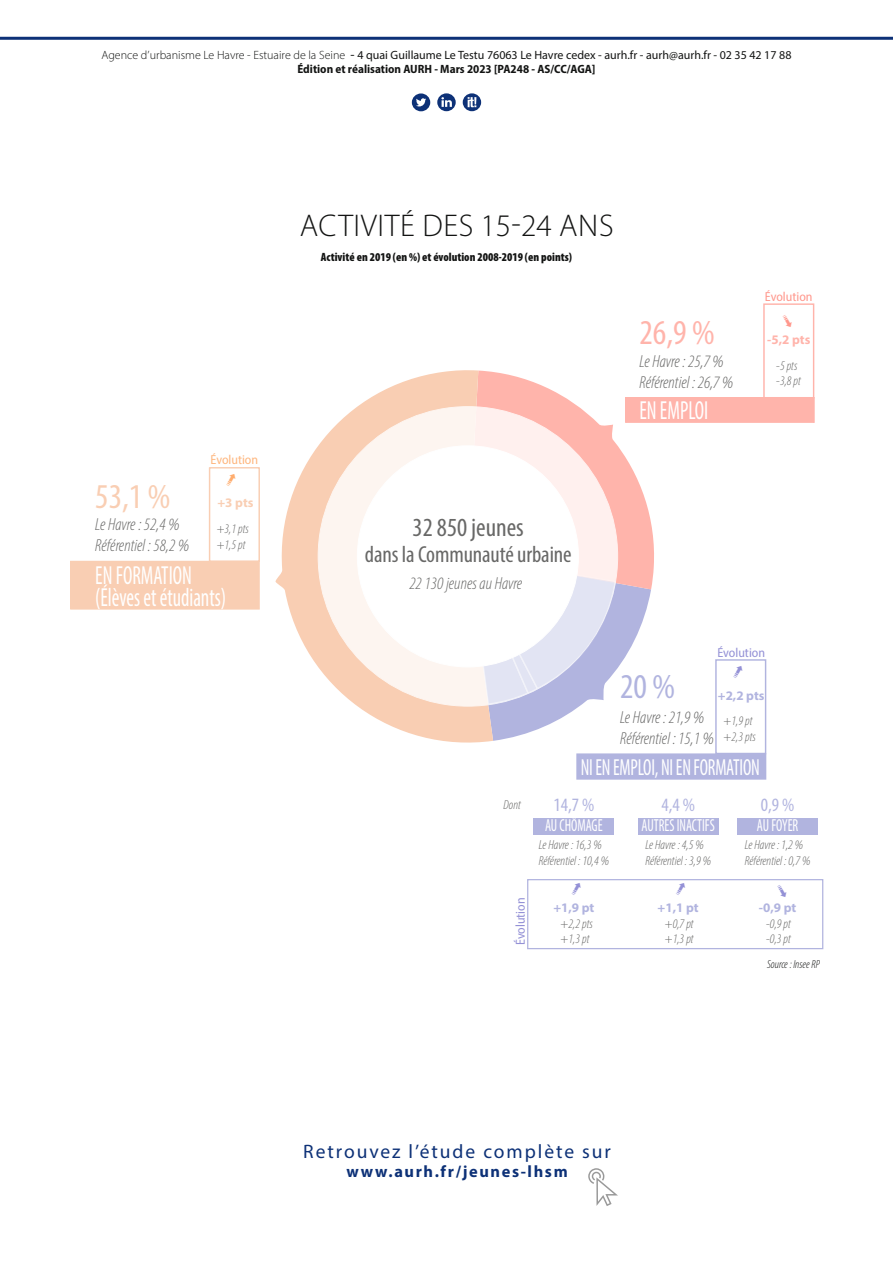
<style>
.page{position:relative;width:893px;height:1263px;background:#fff}
.page>*{position:absolute;margin:0;border:0;box-sizing:border-box;transform-origin:0 0}
.t1{font:condensed 34.95px "Myriad Pro";color:#f9ceb3}
.t2{font:condensed 34.95px "Myriad Pro";color:#ffb4ab}
.t3{font:condensed 34.95px "Myriad Pro";color:#b1b4df}
.titre1{font:300 31.5px "Myriad Pro";letter-spacing:.02em;color:#131413}
.t4{font:condensed 26.25px/21.9px "Myriad Pro";color:#fff;scale:.8 1}
.t5{font:condensed 26.25px "Myriad Pro";color:#686867}
.t6{font:condensed 23.25px "Myriad Pro";letter-spacing:-.01em;color:#fff;scale:.8 1}
.t7{font:condensed 23.25px "Myriad Pro";letter-spacing:-.005em;color:#686867}
.titre2{font:19.5px "Myriad Pro";letter-spacing:.1em;color:#0d3177}
.t8{font:condensed 18.9px "Myriad Pro";color:#b1b4df}
.t9{font:italic 300 condensed 17.4px/21px "Myriad Pro";color:#686867}
.t10{font:condensed 17.4px "Myriad Pro";color:#fff;scale:.8 1}
.titre2-2{font:700 16.5px "Myriad Pro";letter-spacing:.1em;color:#0d3177}
.t11{font:italic 300 condensed 13.05px/15.6px "Myriad Pro";color:#686867}
.t12{font:semi-condensed 13.05px "Myriad Pro";color:#9491d6}
.t13{font:700 13.05px/25.8px "Myriad Pro";color:#b1b4df;text-align:center}
.t14{font:700 13.05px/25.8px "Myriad Pro";color:#ffb4ab;text-align:center}
.t15{font:semi-condensed 13.05px "Myriad Pro";color:#feb67e}
.t16{font:semi-condensed 13.05px "Myriad Pro";color:#ff988d}
.t17{font:12px "Myriad Pro";color:#131413}
.t18{font:700 semi-condensed 12px "Myriad Pro";color:#131413}
.titre_graph{font:900 condensed 12px "Myriad Pro";color:#131413}
.t19{font:italic 300 condensed 11.7px "Myriad Pro";color:#131413}
.s1{font-weight:300}
.s2{font-size:13.5px}
.s3{font-weight:700;font-style:normal;font-stretch:normal;color:#f9ceb3}
.s4{font-weight:300;font-style:italic;font-stretch:condensed;color:#686867}
.s5{font-weight:700;font-style:normal;font-stretch:normal;color:#b1b4df}
</style>
<div class="page">
<hr style="left:0;top:37px;width:893px;height:3px;background:#0d3177">
<svg style="left:437px;top:93px;width:19px;height:18px"></svg>
<svg style="left:412px;top:93px;width:18px;height:18px"></svg>
<svg style="left:463px;top:93px;width:18px;height:18px"></svg>
<svg style="left:588px;top:1168px;width:30px;height:38px"></svg>
<svg style="left:275px;top:370px;width:216px;height:373px"></svg>
<svg style="left:316px;top:405px;width:151px;height:303px;fill:#fdf5f0"></svg>
<svg style="left:467px;top:370px;width:187px;height:371px"></svg>
<div style="left:357px;top:446px;width:221px;height:221px;background:#fff;border-radius:50%"></div>
<div style="left:534px;top:818px;width:80px;height:17px;background:#b1b4df"></div>
<div style="left:737px;top:818px;width:81px;height:17px;background:#b1b4df"></div>
<div style="left:638px;top:818px;width:80px;height:17px;background:#b1b4df"></div>
<div style="left:527px;top:879px;width:296px;height:70px;border:1px solid #b1b4df"></div>
<div style="left:209px;top:467px;width:51px;height:95px;border:1px solid #f9ceb3"></div>
<div style="left:763px;top:303px;width:51px;height:95px;border:1px solid #ffb4ab"></div>
<div style="left:715px;top:659px;width:51px;height:95px;border:1px solid #b1b4df"></div>
<div style="left:71px;top:561px;width:188px;height:48px;background:#f9ceb3"></div>
<div style="left:70px;top:561px;width:190px;height:49px;border:1px solid #f9ceb3"></div>
<div style="left:626px;top:398px;width:188px;height:24px;background:#ffb4ab"></div>
<div style="left:625px;top:397px;width:190px;height:26px;border:1px solid #ffb4ab"></div>
<div style="left:577px;top:754px;width:189px;height:25px;background:#b1b4df"></div>
<div style="left:576px;top:753px;width:190px;height:27px;border:1px solid #b1b4df"></div>
<p class="t17" style="left:101px;top:48px;width:691px"><span class="s1">Agence d’urbanisme Le Havre - Estuaire de la Seine</span> <span class="s2">-</span> 4 quai Guillaume Le Testu 76063 Le Havre cedex - aurh.fr - aurh@aurh.fr - 02 35 42 17 88</p>
<p class="t18" style="left:297px;top:62px;width:300px">Édition et réalisation AURH - Mars 2023 [PA248 - AS/CC/AGA]</p>
<p class="titre1" style="left:300px;top:207px;width:315px">ACTIVITÉ DES 15-24 ANS</p>
<p class="t1" style="left:95px;top:475px;width:77px">53,1 %</p>
<p class="t9" style="left:95px;top:513px;width:95px">Le Havre : 52,4 %<br>Référentiel : 58,2 %</p>
<p class="t15" style="left:211px;top:452px;width:49px">Évolution</p>
<p class="t11" style="left:217px;top:490px;width:38px;line-height:25.8px"><span class="s3">+3 pts </span>+3,1 pts</p>
<p class="t11" style="left:217px;top:537px;width:30px">+1,5 pt</p>
<p class="t4" style="left:95px;top:564px;width:165px">EN FORMATION (Élèves et étudiants)</p>
<p class="titre_graph" style="left:321px;top:249px;width:253px">Activité en 2019 (en %) et évolution 2008-2019 (en points)</p>
<p class="t2" style="left:639px;top:312px;width:77px">26,9 %</p>
<p class="t9" style="left:639px;top:351px;width:95px">Le Havre : 25,7 %<br>Référentiel : 26,7 %</p>
<p class="t4" style="left:639px;top:399px;width:87px">EN EMPLOI</p>
<p class="t16" style="left:765px;top:288px;width:49px">Évolution</p>
<p class="t14" style="left:767px;top:326px;width:45px">-5,2 pts <span class="s4">-5 pts</span></p>
<p class="t11" style="left:776px;top:373px;width:26px">-3,8 pt</p>
<p class="t5" style="left:413px;top:511px;width:113px">32 850 jeunes</p>
<p class="t7" style="left:365px;top:540px;width:208px">dans la Communauté urbaine</p>
<p class="t9" style="left:409px;top:573px;width:114px">22 130 jeunes au Havre</p>
<p class="t12" style="left:717px;top:644px;width:49px">Évolution</p>
<p class="t3" style="left:620px;top:665px;width:56px">20 %</p>
<p class="t13" style="left:718px;top:682px;width:48px">+2,2 pts <span class="s4">+1,9 pt</span></p>
<p class="t11" style="left:724px;top:729px;width:34px">+2,3 pts</p>
<p class="t9" style="left:620px;top:706px;width:95px">Le Havre : 21,9 %<br>Référentiel : 15,1 %</p>
<p class="t6" style="left:581px;top:754px;width:225px">NI EN EMPLOI, NI EN FORMATION</p>
<p class="t11" style="left:503px;top:797px;width:19px">Dont</p>
<p class="t8" style="left:553px;top:793px;width:42px">14,7 %</p>
<p class="t10" style="left:545px;top:815px;width:73px">AU CHÔMAGE</p>
<p class="t11" style="left:539px;top:837px;width:72px">Le Havre : 16,3 %<br>Référentiel : 10,4 %</p>
<p class="t8" style="left:661px;top:793px;width:35px">4,4 %</p>
<p class="t10" style="left:642px;top:815px;width:93px">AUTRES INACTIFS</p>
<p class="t11" style="left:645px;top:837px;width:67px">Le Havre : 4,5 %<br>Référentiel : 3,9 %</p>
<p class="t8" style="left:761px;top:793px;width:35px">0,9 %</p>
<p class="t10" style="left:757px;top:815px;width:53px">AU FOYER</p>
<p class="t11" style="left:745px;top:837px;width:67px">Le Havre : 1,2 %<br>Référentiel : 0,7 %</p>
<p class="t12" style="left:513px;top:945px;width:49px;rotate:-90deg">Évolution</p>
<p class="t11" style="left:553px;top:900px;width:43px;text-align:center"><span class="s5">+1,9 pt </span>+2,2 pts +1,3 pt</p>
<p class="t11" style="left:759px;top:900px;width:39px;text-align:center"><span class="s5">-0,9 pt </span>-0,9 pt -0,3 pt</p>
<p class="t11" style="left:658px;top:900px;width:43px;text-align:center"><span class="s5">+1,1 pt </span>+0,7 pt +1,3 pt</p>
<p class="t19" style="left:767px;top:958px;width:54px">Source : Insee RP</p>
<p class="titre2" style="left:303px;top:1139px;width:309px">Retrouvez l’étude complète sur</p>
<p class="titre2-2" style="left:347px;top:1161px;width:223px">www.aurh.fr/jeunes-lhsm</p>
</div>
